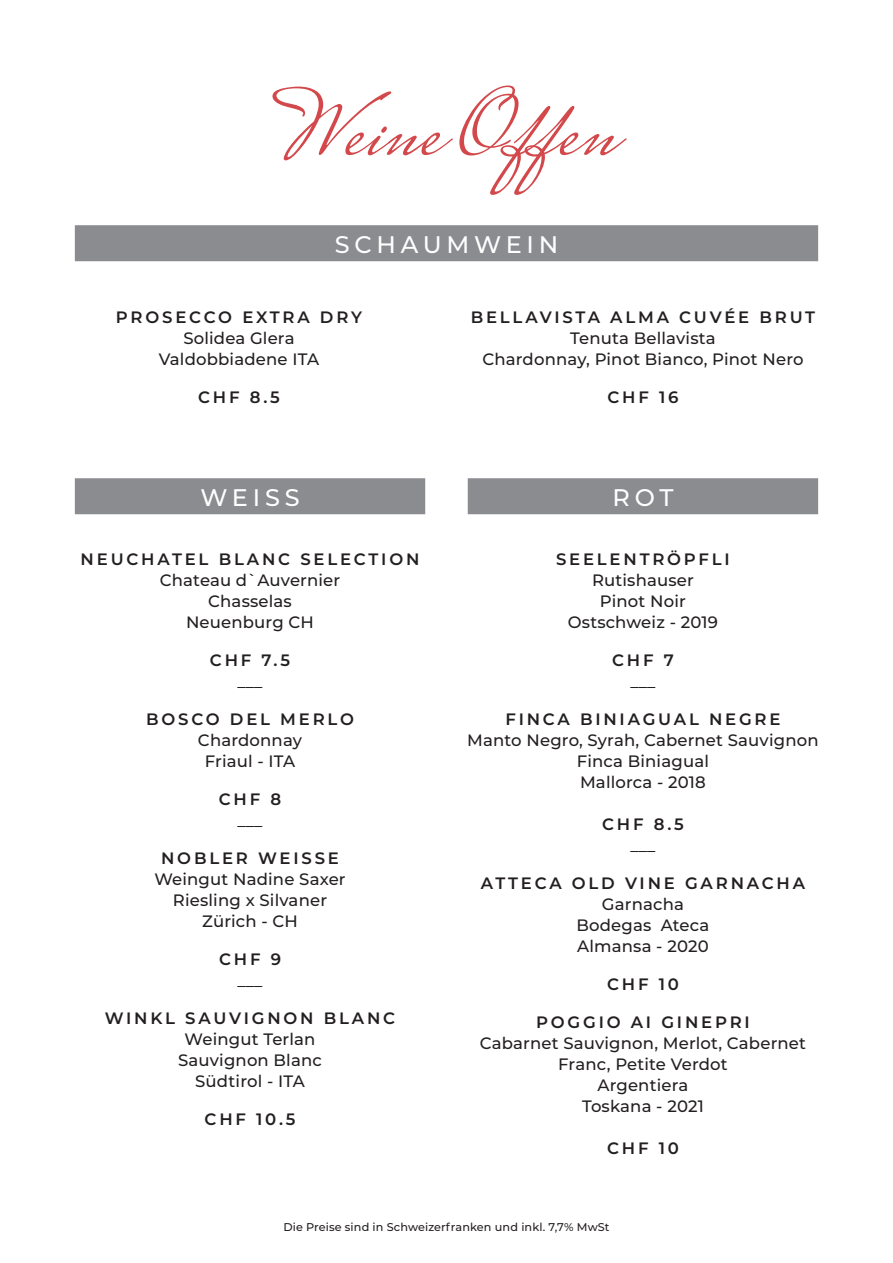
<style>
.page{position:relative;width:893px;height:1263px;background:#fff}
.page>*{position:absolute;margin:0;border:0;box-sizing:border-box;transform-origin:0 0}
.t1{font:91.5px "Mrs Saint Delafield";color:#d3484a}
.t2{font:500 24px "Montserrat";letter-spacing:.2em;color:#fff}
.t3{font:500 16.5px/21px "Montserrat";letter-spacing:.01em;color:#231f20;text-align:center}
.t4{font:600 16.5px "Montserrat";letter-spacing:.17em;color:#231f20}
.t5{font:500 11.25px "Montserrat";letter-spacing:.01em;color:#231f20}
</style>
<div class="page">
<div style="left:75px;top:478px;width:350px;height:36px;background:#8a8c8f"></div>
<div style="left:468px;top:478px;width:350px;height:36px;background:#8a8c8f"></div>
<div style="left:75px;top:225px;width:743px;height:36px;background:#8a8c8f"></div>
<h1 class="t1" style="left:278px;top:69px;width:338px">Weine Offen</h1>
<h2 class="t2" style="left:335px;top:228px;width:225px">SCHAUMWEIN</h2>
<p class="t4" style="left:116px;top:305px;width:247px">PROSECCO EXTRA DRY</p>
<p class="t3" style="left:159px;top:327px;width:162px">Solidea Glera<br>Valdobbiadene ITA</p>
<p class="t4" style="left:198px;top:385px;width:83px">CHF 8.5</p>
<h2 class="t2" style="left:200px;top:481px;width:101px">WEISS</h2>
<p class="t4" style="left:81px;top:547px;width:340px">NEUCHATEL BLANC SELECTION</p>
<p class="t3" style="left:160px;top:569px;width:182px">Chateau d`Auvernier<br>Chasselas<br>Neuenburg CH</p>
<p class="t4" style="left:210px;top:648px;width:82px">CHF 7.5</p>
<p class="t3" style="left:237px;top:670px;width:27px">___</p>
<p class="t4" style="left:146px;top:707px;width:209px">BOSCO DEL MERLO</p>
<p class="t3" style="left:198px;top:729px;width:106px">Chardonnay<br>Friaul - ITA</p>
<p class="t4" style="left:219px;top:787px;width:64px">CHF 8</p>
<p class="t3" style="left:237px;top:809px;width:27px">___</p>
<p class="t4" style="left:161px;top:846px;width:179px">NOBLER WEISSE</p>
<p class="t3" style="left:154px;top:868px;width:193px">Weingut Nadine Saxer<br>Riesling x Silvaner<br>Zürich - CH</p>
<p class="t4" style="left:219px;top:947px;width:63px">CHF 9</p>
<p class="t3" style="left:237px;top:969px;width:27px">___</p>
<p class="t4" style="left:105px;top:1006px;width:292px">WINKL SAUVIGNON BLANC</p>
<p class="t3" style="left:178px;top:1028px;width:145px">Weingut Terlan<br>Sauvignon Blanc<br>Südtirol - ITA</p>
<p class="t4" style="left:205px;top:1107px;width:92px">CHF 10.5</p>
<p class="t4" style="left:471px;top:305px;width:346px">BELLAVISTA ALMA CUVÉE BRUT</p>
<p class="t3" style="left:482px;top:327px;width:323px">Tenuta Bellavista<br>Chardonnay, Pinot Bianco, Pinot Nero</p>
<p class="t4" style="left:607px;top:385px;width:73px">CHF 16</p>
<h2 class="t2" style="left:612px;top:481px;width:63px">ROT</h2>
<p class="t4" style="left:556px;top:547px;width:175px">SEELENTRÖPFLI</p>
<p class="t3" style="left:568px;top:569px;width:151px">Rutishauser<br>Pinot Noir<br>Ostschweiz - 2019</p>
<p class="t4" style="left:612px;top:648px;width:63px">CHF 7</p>
<p class="t3" style="left:630px;top:670px;width:27px">___</p>
<p class="t4" style="left:505px;top:707px;width:277px">FINCA BINIAGUAL NEGRE</p>
<p class="t3" style="left:467px;top:729px;width:353px">Manto Negro, Syrah, Cabernet Sauvignon<br>Finca Biniagual<br>Mallorca - 2018</p>
<p class="t4" style="left:602px;top:812px;width:83px">CHF 8.5</p>
<p class="t3" style="left:630px;top:834px;width:27px">___</p>
<p class="t4" style="left:481px;top:871px;width:326px">ATTECA OLD VINE GARNACHA</p>
<p class="t3" style="left:577px;top:893px;width:134px">Garnacha<br>Bodegas Ateca<br>Almansa - 2020</p>
<p class="t4" style="left:607px;top:972px;width:73px">CHF 10</p>
<p class="t4" style="left:536px;top:1010px;width:215px">POGGIO AI GINEPRI</p>
<p class="t3" style="left:480px;top:1032px;width:328px">Cabarnet Sauvignon, Merlot, Cabernet<br>Franc, Petite Verdot<br>Argentiera<br>Toskana - 2021</p>
<p class="t4" style="left:607px;top:1136px;width:73px">CHF 10</p>
<p class="t5" style="left:283px;top:1219px;width:328px">Die Preise sind in Schweizerfranken und inkl. 7,7% MwSt</p>
</div>
